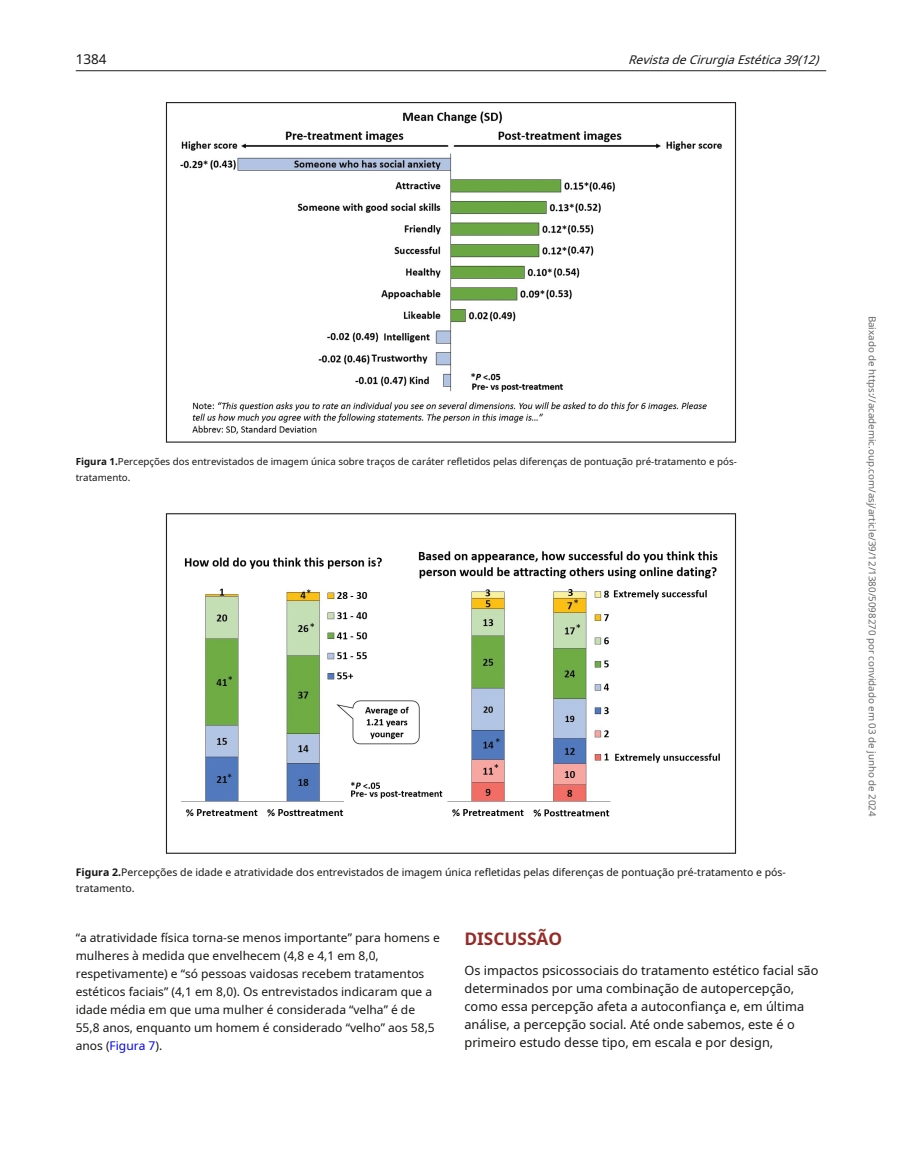
<style>
.page{position:relative;width:902px;height:1174px;background:#fff}
.page>*{position:absolute;margin:0;border:0;box-sizing:border-box;transform-origin:0 0}
.t1{font:700 17.25px "Noto Sans";color:#952b27}
.t2{font:13.5px "Noto Sans";color:#171615}
.t3{font:12.75px/18px "Noto Sans";color:#171615}
.t4{font:12px/18px "Noto Sans";color:#171615}
.t5{font:italic 12px "Noto Sans";color:#171615}
.t6{font:10.5px/15.8px "Noto Sans";color:#171615}
.t7{font:9.75px/15.8px "Noto Sans";color:#171615}
.t8{font:9.75px "Noto Sans";color:#666}
.s1{font-weight:700}
.s2{color:#00f}
</style>
<div class="page">
<hr style="left:76px;top:70px;width:750px;height:1px;background:#231f20">
<img style="left:180px;top:111px;width:542px;height:324px">
<img style="left:181px;top:551px;width:539px;height:266px">
<p class="t2" style="left:76px;top:50px;width:32px">1384</p>
<p class="t5" style="left:628px;top:52px;width:197px">RevistadeCirurgiaEstética39(12)</p>
<p class="t7" style="left:76px;top:453px;width:662px"><span class="s1">Figura 1.</span>Percepções dos entrevistados de imagem única sobre traços de caráter refletidos pelas diferenças de pontuação pré-tratamento e pós&shy;tratamento.</p>
<p class="t6" style="left:76px;top:864px;width:711px"><span class="s1">Figura 2.</span>Percepções de idade e atratividade dos entrevistados de imagem única refletidas pelas diferenças de pontuação pré-tratamento e pós&shy;tratamento.</p>
<p class="t4" style="left:76px;top:928px;width:365px">“a atratividade física torna-se menos importante” para homens e mulheres à medida que envelhecem (4,8 e 4,1 em 8,0, respetivamente) e “só pessoas vaidosas recebem tratamentos estéticos faciais” (4,1 em 8,0). Os entrevistados indicaram que a idade média em que uma mulher é considerada “velha” é de 55,8 anos, enquanto um homem é considerado “velho” aos 58,5 anos (<span class="s2">Figura 7</span>).</p>
<h1 class="t1" style="left:464px;top:927px;width:99px">DISCUSSÃO</h1>
<p class="t3" style="left:464px;top:961px;width:355px">Os impactos psicossociais do tratamento estético facial são determinados por uma combinação de autopercepção, como essa percepção afeta a autoconfiança e, em última análise, a percepção social. Até onde sabemos, este é o primeiro estudo desse tipo, em escala e por design,</p>
<p class="t8" style="left:879px;top:315px;width:502px;rotate:90deg">Baixado de https://academic.oup.com/asj/article/39/12/1380/5098270 por convidado em 03 de junho de 2024</p>
</div>
